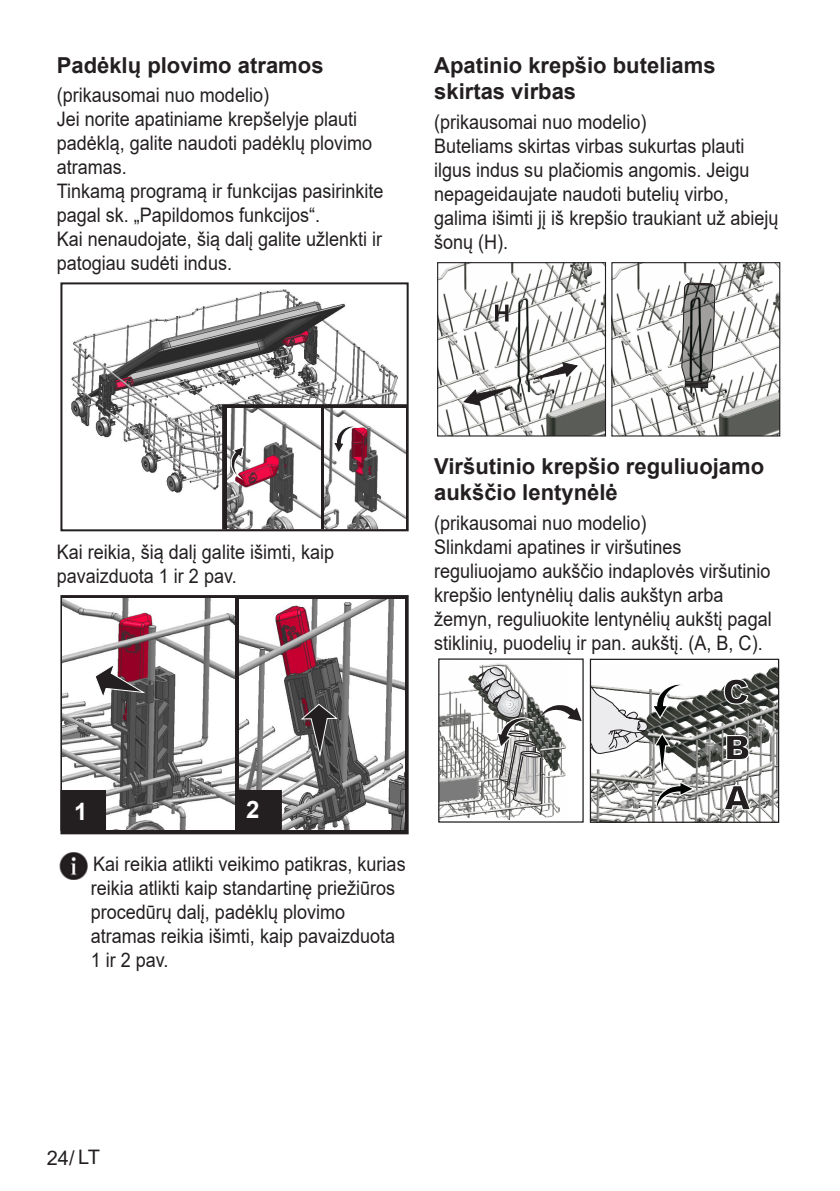
<style>
.page{position:relative;width:840px;height:1191px;background:#fff}
.page>*{position:absolute;margin:0;border:0;box-sizing:border-box;transform-origin:0 0}
.t1{font:700 24px "Arial";color:#fff}
.Baslik{font:700 22px/26.4px "Arial";color:#231f20}
.Yazi_alanlari{font:20px/24px "Arial";color:#231f20;scale:.9 1}
.Girintili_Yazi{font:20px/24px "Arial";color:#231f20;scale:.9 1}
.Yazi_alanlari-2{font:20px "Arial";color:#231f20}
</style>
<div class="page">
<img style="left:440px;top:663px;width:120px;height:157px">
<svg style="left:475px;top:666px;width:106px;height:139px"></svg>
<div style="left:438px;top:658px;width:145px;height:164px;border:1px solid #231f20"></div>
<img style="left:591px;top:666px;width:185px;height:155px">
<svg style="left:591px;top:660px;width:104px;height:160px"></svg>
<div style="left:589px;top:658px;width:189px;height:165px;border:1px solid #231f20"></div>
<svg style="left:722px;top:678px;width:26px;height:27px"></svg>
<svg style="left:725px;top:734px;width:24px;height:26px"></svg>
<svg style="left:722px;top:784px;width:29px;height:27px"></svg>
<img style="left:439px;top:264px;width:164px;height:170px">
<svg style="left:494px;top:305px;width:14px;height:16px"></svg>
<svg style="left:529px;top:362px;width:48px;height:18px"></svg>
<svg style="left:463px;top:386px;width:52px;height:20px"></svg>
<div style="left:437px;top:262px;width:168px;height:174px;border:1px solid #231f20"></div>
<img style="left:613px;top:264px;width:164px;height:170px">
<svg style="left:681px;top:283px;width:33px;height:105px;background:#787877"></svg>
<div style="left:611px;top:262px;width:168px;height:174px;border:1px solid #231f20"></div>
<img style="left:71px;top:282px;width:338px;height:230px">
<div style="left:60px;top:282px;width:348px;height:249px;border:2px solid #231f20"></div>
<div style="left:223px;top:405px;width:183px;height:123px;background:linear-gradient(to right,#231f20,#231f20)"></div>
<div style="left:222px;top:404px;width:185px;height:125px;border:2px solid #231f20"></div>
<img style="left:324px;top:409px;width:81px;height:119px">
<img style="left:227px;top:409px;width:93px;height:119px">
<svg style="left:231px;top:446px;width:13px;height:34px"></svg>
<svg style="left:332px;top:426px;width:29px;height:28px"></svg>
<svg style="left:63px;top:598px;width:342px;height:233px;fill:#231f20"></svg>
<div style="left:60px;top:595px;width:348px;height:239px;border:2px solid #231f20"></div>
<img style="left:63px;top:599px;width:171px;height:231px">
<img style="left:239px;top:599px;width:165px;height:230px">
<svg style="left:94px;top:662px;width:54px;height:38px"></svg>
<svg style="left:299px;top:703px;width:40px;height:56px;background:#5f5c5c"></svg>
<div style="left:61px;top:791px;width:44px;height:39px;background:#231f20"></div>
<div style="left:60px;top:790px;width:46px;height:41px;border:2px solid #231f20"></div>
<div style="left:237px;top:791px;width:44px;height:39px;background:#231f20"></div>
<div style="left:236px;top:790px;width:46px;height:41px;border:2px solid #231f20"></div>
<img style="left:59px;top:852px;width:29px;height:27px">
<p class="Baslik" style="left:57px;top:52px;width:268px">Padėklų plovimo atramos</p>
<p class="Yazi_alanlari" style="left:57px;top:83px;width:237px">(prikausomai nuo modelio)</p>
<p class="Yazi_alanlari" style="left:57px;top:107px;width:352px">Jei norite apatiniame krepšelyje plauti padėklą, galite naudoti padėklų plovimo atramas.</p>
<p class="Yazi_alanlari" style="left:57px;top:179px;width:364px">Tinkamą programą ir funkcijas pasirinkite pagal sk. „Papildomos funkcijos“.</p>
<p class="Yazi_alanlari" style="left:57px;top:227px;width:363px">Kai nenaudojate, šią dalį galite užlenkti ir patogiau sudėti indus.</p>
<p class="Baslik" style="left:434px;top:52px;width:283px">Apatinio krepšio buteliams skirtas virbas</p>
<p class="Yazi_alanlari" style="left:434px;top:110px;width:237px">(prikausomai nuo modelio)</p>
<p class="Yazi_alanlari" style="left:434px;top:134px;width:384px">Buteliams skirtas virbas sukurtas plauti ilgus indus su plačiomis angomis. Jeigu nepageidaujate naudoti butelių virbo, galima išimti jį iš krepšio traukiant už abiejų šonų (H).</p>
<p class="Yazi_alanlari" style="left:57px;top:539px;width:309px">Kai reikia, šią dalį galite išimti, kaip pavaizduota 1 ir 2 pav.</p>
<p class="Baslik" style="left:434px;top:453px;width:331px">Viršutinio krepšio reguliuojamo aukščio lentynėlė</p>
<p class="Yazi_alanlari" style="left:434px;top:510px;width:237px">(prikausomai nuo modelio)</p>
<p class="Yazi_alanlari" style="left:434px;top:534px;width:376px">Slinkdami apatines ir viršutines reguliuojamo aukščio indaplovės viršutinio krepšio lentynėlių dalis aukštyn arba žemyn, reguliuokite lentynėlių aukštį pagal stiklinių, puodelių ir pan. aukštį. (A, B, C).</p>
<p class="t1" style="left:74px;top:794px;width:15px">1</p>
<p class="t1" style="left:246px;top:793px;width:15px">2</p>
<p class="Girintili_Yazi" style="left:91px;top:851px;width:351px">Kai reikia atlikti veikimo patikras, kurias reikia atlikti kaip standartinę priežiūros procedūrų dalį, padėklų plovimo atramas reikia išimti, kaip pavaizduota 1 ir 2 pav.</p>
<p class="Yazi_alanlari-2" style="left:47px;top:1143px;width:55px">24/ LT</p>
</div>
